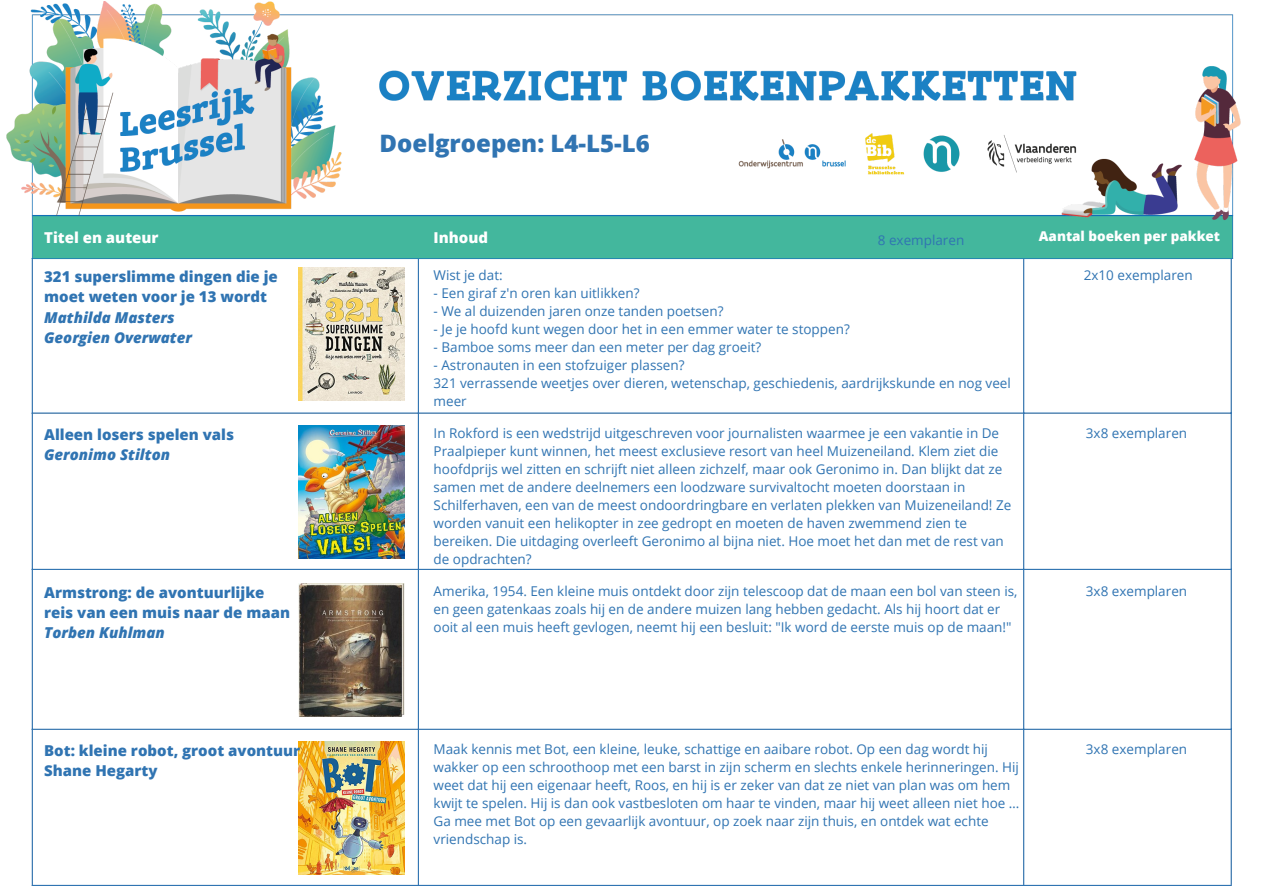
<style>
.page{position:relative;width:1263px;height:894px;background:#fff}
.page>*{position:absolute;margin:0;border:0;box-sizing:border-box;transform-origin:0 0}
.t1{font:800 24px "Open Sans";color:#3074b2}
.t2{font:800 15px "Open Sans";color:#3074b2}
.t3{font:italic 800 15px "Open Sans";color:#3074b2}
.t4{font:800 15px "Open Sans";color:#fff}
.t5{font:13.5px/18px "Open Sans";color:#3074b2}
.t6{font:800 13.5px "Open Sans";color:#fff}
</style>
<div class="page">
<hr style="left:32px;top:259px;width:1px;height:625px;background:#3074b2">
<hr style="left:418px;top:259px;width:1px;height:625px;background:#3074b2">
<hr style="left:1023px;top:259px;width:1px;height:625px;background:#3074b2">
<hr style="left:1231px;top:259px;width:1px;height:625px;background:#3074b2">
<hr style="left:32px;top:258px;width:1200px;height:1px;background:#3074b2">
<hr style="left:32px;top:412px;width:1200px;height:1px;background:#3074b2">
<hr style="left:32px;top:568px;width:1200px;height:1px;background:#3074b2">
<hr style="left:32px;top:728px;width:1200px;height:1px;background:#3074b2">
<hr style="left:32px;top:884px;width:1200px;height:1px;background:#3074b2">
<img style="left:299px;top:268px;width:106px;height:132px">
<img style="left:299px;top:425px;width:106px;height:133px">
<img style="left:299px;top:583px;width:106px;height:133px">
<img style="left:299px;top:741px;width:106px;height:133px">
<img style="left:6px;top:2px;width:1235px;height:256px">
<p class="t1" style="left:380px;top:126px;width:272px">Doelgroepen: L4-L5-L6</p>
<p class="t4" style="left:44px;top:227px;width:116px">Titel en auteur</p>
<p class="t4" style="left:434px;top:227px;width:56px">Inhoud</p>
<p class="t6" style="left:1039px;top:227px;width:183px">Aantal boeken per pakket</p>
<p class="t5" style="left:878px;top:230px;width:88px">8 exemplaren</p>
<p class="t2" style="left:44px;top:266px;width:235px">321 superslimme dingen die je</p>
<p class="t2" style="left:44px;top:286px;width:225px">moet weten voor je 13 wordt</p>
<p class="t3" style="left:44px;top:306px;width:132px">Mathilda Masters</p>
<p class="t3" style="left:44px;top:327px;width:149px">Georgien Overwater</p>
<p class="t2" style="left:44px;top:424px;width:191px">Alleen losers spelen vals</p>
<p class="t3" style="left:44px;top:444px;width:127px">Geronimo Stilton</p>
<p class="t2" style="left:44px;top:581px;width:222px">Armstrong: de avontuurlijke</p>
<p class="t2" style="left:44px;top:602px;width:247px">reis van een muis naar de maan</p>
<p class="t3" style="left:44px;top:622px;width:122px">Torben Kuhlman</p>
<p class="t2" style="left:44px;top:739px;width:258px">Bot: kleine robot, groot avontuur</p>
<p class="t2" style="left:44px;top:759px;width:115px">Shane Hegarty</p>
<p class="t5" style="left:434px;top:266px;width:71px">Wist je dat:</p>
<p class="t5" style="left:434px;top:284px;width:207px">- Een giraf z'n oren kan uitlikken?</p>
<p class="t5" style="left:434px;top:302px;width:291px">- We al duizenden jaren onze tanden poetsen?</p>
<p class="t5" style="left:434px;top:320px;width:418px">- Je je hoofd kunt wegen door het in een emmer water te stoppen?</p>
<p class="t5" style="left:434px;top:338px;width:329px">- Bamboe soms meer dan een meter per dag groeit?</p>
<p class="t5" style="left:434px;top:356px;width:252px">- Astronauten in een stofzuiger plassen?</p>
<p class="t5" style="left:434px;top:374px;width:579px">321 verrassende weetjes over dieren, wetenschap, geschiedenis, aardrijkskunde en nog veel meer</p>
<p class="t5" style="left:434px;top:423px;width:579px">In Rokford is een wedstrijd uitgeschreven voor journalisten waarmee je een vakantie in De Praalpieper kunt winnen, het meest exclusieve resort van heel Muizeneiland. Klem ziet die hoofdprijs wel zitten en schrijft niet alleen zichzelf, maar ook Geronimo in. Dan blijkt dat ze samen met de andere deelnemers een loodzware survivaltocht moeten doorstaan in Schilferhaven, een van de meest ondoordringbare en verlaten plekken van Muizeneiland! Ze worden vanuit een helikopter in zee gedropt en moeten de haven zwemmend zien te bereiken. Die uitdaging overleeft Geronimo al bijna niet. Hoe moet het dan met de rest van de opdrachten?</p>
<p class="t5" style="left:434px;top:581px;width:585px">Amerika, 1954. Een kleine muis ontdekt door zijn telescoop dat de maan een bol van steen is, en geen gatenkaas zoals hij en de andere muizen lang hebben gedacht. Als hij hoort dat er ooit al een muis heeft gevlogen, neemt hij een besluit: "Ik word de eerste muis op de maan!"</p>
<p class="t5" style="left:434px;top:739px;width:587px">Maak kennis met Bot, een kleine, leuke, schattige en aaibare robot. Op een dag wordt hij wakker op een schroothoop met een barst in zijn scherm en slechts enkele herinneringen. Hij weet dat hij een eigenaar heeft, Roos, en hij is er zeker van dat ze niet van plan was om hem kwijt te spelen. Hij is dan ook vastbesloten om haar te vinden, maar hij weet alleen niet hoe … Ga mee met Bot op een gevaarlijk avontuur, op zoek naar zijn thuis, en ontdek wat echte vriendschap is.</p>
<p class="t5" style="left:1084px;top:266px;width:110px">2x10 exemplaren</p>
<p class="t5" style="left:1086px;top:423px;width:103px">3x8 exemplaren</p>
<p class="t5" style="left:1086px;top:581px;width:103px">3x8 exemplaren</p>
<p class="t5" style="left:1086px;top:739px;width:103px">3x8 exemplaren</p>
</div>
